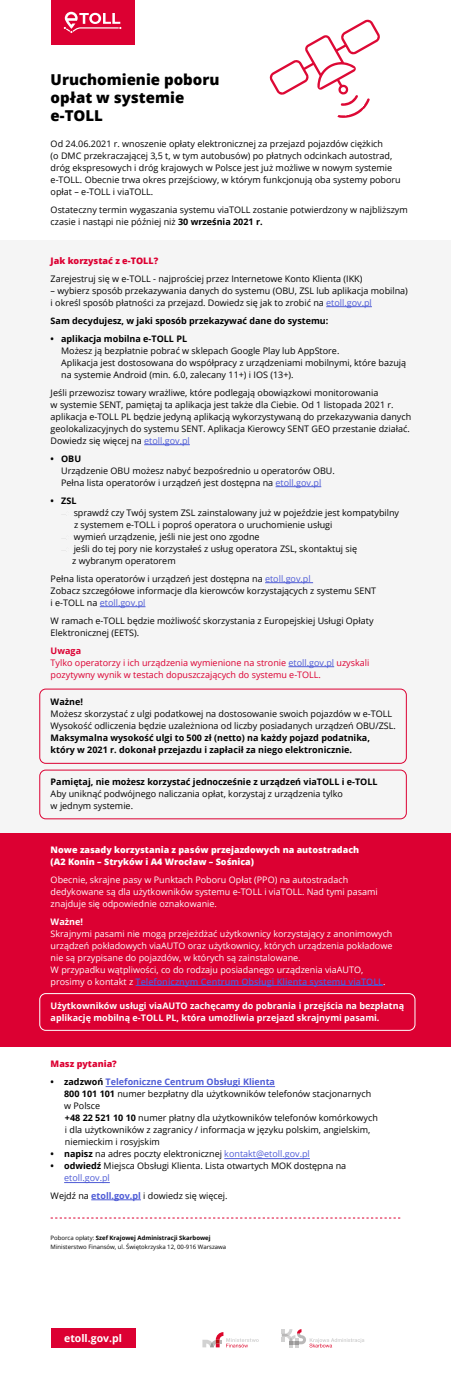
<style>
.page{position:relative;width:451px;height:1378px;background:#fff}
.page>*{position:absolute;margin:0;border:0;box-sizing:border-box;transform-origin:0 0}
.t1{font:800 15px/18px "Open Sans";color:#000}
.t2{font:700 10.43px "Open Sans";color:#fff}
.t3{font:9px/12px "Open Sans";color:#000}
.t4{font:9px/12px "Open Sans";color:#fff}
.t5{font:700 9px/12px "Open Sans";color:#000}
.t6{font:700 9px/12px "Open Sans";color:#fff}
.t7{font:9px/12px "Open Sans";color:#dc0032}
.t8{font:800 9px/12px "Open Sans";color:#fff}
.t9{font:800 9px "Open Sans";color:#dc0032}
.t10{font:6px/9px "Open Sans";color:#000}
.s1{font-weight:700}
.s2{color:#4f5cd6}
.s3{font-weight:600;color:#4f5cd6}
.s4{font-weight:700;color:#4f5cd6}
</style>
<div class="page">
<div style="left:0;top:240px;width:451px;height:659px;background:#f5f5f5"></div>
<div style="left:39px;top:689px;width:367px;height:75px;border:1px solid #dc0032;border-radius:6px"></div>
<div style="left:39px;top:770px;width:367px;height:49px;border:1px solid #dc0032;border-radius:6px"></div>
<div style="left:0;top:833px;width:451px;height:213px;background:#dc0032"></div>
<div style="left:51px;top:0;width:84px;height:45px;background:#dc0032"></div>
<svg style="left:64px;top:12px;width:57px;height:21px"></svg>
<hr style="left:326px;top:306px;width:46px;height:1px;background:#4f5cd6">
<hr style="left:144px;top:444px;width:46px;height:1px;background:#4f5cd6">
<hr style="left:275px;top:486px;width:46px;height:1px;background:#4f5cd6">
<hr style="left:265px;top:582px;width:48px;height:1px;background:#4f5cd6">
<hr style="left:100px;top:606px;width:45px;height:1px;background:#4f5cd6">
<hr style="left:288px;top:666px;width:46px;height:1px;background:#4f5cd6">
<hr style="left:135px;top:985px;width:248px;height:1px;background:#4f5cd6">
<svg style="left:202px;top:1332px;width:57px;height:15px"></svg>
<svg style="left:282px;top:1329px;width:82px;height:18px"></svg>
<div style="left:51px;top:1328px;width:84px;height:20px;background:#dc0032"></div>
<hr style="left:91px;top:1200px;width:50px;height:1px;background:#4f5cd6">
<hr style="left:64px;top:1182px;width:46px;height:1px;background:#4f5cd6">
<hr style="left:224px;top:1158px;width:86px;height:1px;background:#4f5cd6">
<hr style="left:106px;top:1086px;width:169px;height:1px;background:#4f5cd6">
<svg style="left:51px;top:1218px;width:349px;height:1px"></svg>
<svg style="left:269px;top:19px;width:111px;height:99px"></svg>
<div style="left:39px;top:993px;width:376px;height:38px;border:1px solid #fff;border-radius:6px"></div>
<h1 class="t1" style="left:51px;top:70px;width:170px">Uruchomienie poboru opłat w systemie e-TOLL</h1>
<p class="t3" style="left:51px;top:137px;width:351px">Od 24.06.2021 r. wnoszenie opłaty elektronicznej za przejazd pojazdów ciężkich<br>(o DMC przekraczającej 3,5 t, w tym autobusów) po płatnych odcinkach autostrad, dróg ekspresowych i dróg krajowych w Polsce jest już możliwe w nowym systemie e-TOLL. Obecnie trwa okres przejściowy, w którym funkcjonują oba systemy poboru opłat – e-TOLL i viaTOLL.</p>
<p class="t3" style="left:51px;top:203px;width:359px">Ostateczny termin wygaszania systemu viaTOLL zostanie potwierdzony w najbliższym czasie i nastąpi nie później niż <span class="s1">30 września 2021 r.</span></p>
<p class="t9" style="left:51px;top:254px;width:109px">Jak korzystać z e-TOLL?</p>
<p class="t3" style="left:51px;top:273px;width:313px">Zarejestruj się w e-TOLL - najprościej przez Internetowe Konto Klienta (IKK)</p>
<p class="t3" style="left:51px;top:285px;width:359px">– wybierz sposób przekazywania danych do systemu (OBU, ZSL lub aplikacja mobilna) i określ sposób płatności za przejazd. Dowiedz się jak to zrobić na <span class="s2">etoll.gov.pl</span></p>
<p class="t5" style="left:51px;top:315px;width:279px">Sam decydujesz, w jaki sposób przekazywać dane do systemu:</p>
<p class="t5" style="left:51px;top:333px;width:138px">• aplikacja mobilna e-TOLL PL</p>
<p class="t3" style="left:61px;top:344px;width:346px">Możesz ją bezpłatnie pobrać w sklepach Google Play lub AppStore.<br>Aplikacja jest dostosowana do współpracy z urządzeniami mobilnymi, które bazują na systemie Android (min. 6.0, zalecany 11+) i IOS (13+).</p>
<p class="t3" style="left:51px;top:386px;width:362px">Jeśli przewozisz towary wrażliwe, które podlegają obowiązkowi monitorowania<br>w systemie SENT, pamiętaj ta aplikacja jest także dla Ciebie. Od 1 listopada 2021 r. aplikacja e-TOLL PL będzie jedyną aplikacją wykorzystywaną do przekazywania danych geolokalizacyjnych do systemu SENT. Aplikacja Kierowcy SENT GEO przestanie działać.<br>Dowiedz się więcej na <span class="s2">etoll.gov.pl</span></p>
<p class="t5" style="left:51px;top:452px;width:32px">• OBU</p>
<p class="t3" style="left:61px;top:464px;width:275px">Urządzenie OBU możesz nabyć bezpośrednio u operatorów OBU.<br>Pełna lista operatorów i urządzeń jest dostępna na <span class="s2">etoll.gov.pl</span></p>
<p class="t5" style="left:51px;top:494px;width:27px">• ZSL</p>
<p class="t3" style="left:72px;top:507px;width:328px">sprawdź czy Twój system ZSL zainstalowany już w pojeździe jest kompatybilny z systemem e-TOLL i poproś operatora o uruchomienie usługi<br>wymień urządzenie, jeśli nie jest ono zgodne<br>jeśli do tej pory nie korzystałeś z usług operatora ZSL, skontaktuj się<br>z wybranym operatorem</p>
<p class="t3" style="left:51px;top:573px;width:327px">Pełna lista operatorów i urządzeń jest dostępna na <span class="s2">etoll.gov.pl<br></span>Zobacz szczegółowe informacje dla kierowców korzystających z systemu SENT i e-TOLL na <span class="s2">etoll.gov.pl</span></p>
<p class="t3" style="left:51px;top:614px;width:324px">W ramach e-TOLL będzie możliwość skorzystania z Europejskiej Usługi Opłaty<br>Elektronicznej (EETS).</p>
<p class="t7" style="left:51px;top:644px;width:320px"><span class="s1">Uwaga<br></span>Tylko operatorzy i ich urządzenia wymienione na stronie <span class="s2">etoll.gov.pl</span> uzyskali pozytywny wynik w testach dopuszczających do systemu e-TOLL.</p>
<p class="t5" style="left:51px;top:695px;width:34px">Ważne!</p>
<p class="t3" style="left:51px;top:707px;width:347px">Możesz skorzystać z ulgi podatkowej na dostosowanie swoich pojazdów w e-TOLL<br>Wysokość odliczenia będzie uzależniona od liczby posiadanych urządzeń OBU/ZSL.</p>
<p class="t5" style="left:51px;top:731px;width:321px">Maksymalna wysokość ulgi to 500 zł (netto) na każdy pojazd podatnika, który w 2021 r. dokonał przejazdu i zapłacił za niego elektronicznie.</p>
<p class="t5" style="left:51px;top:776px;width:328px">Pamiętaj, nie możesz korzystać jednocześnie z urządzeń viaTOLL i e-TOLL</p>
<p class="t3" style="left:51px;top:788px;width:294px">Aby uniknąć podwójnego naliczania opłat, korzystaj z urządzenia tylko w jednym systemie.</p>
<p class="t8" style="left:51px;top:843px;width:310px">Nowe zasady korzystania z pasów przejazdowych na autostradach (A2 Konin – Stryków i A4 Wrocław – Sośnica)</p>
<p class="t4" style="left:51px;top:873px;width:328px">Obecnie, skrajne pasy w Punktach Poboru Opłat (PPO) na autostradach dedykowane są dla użytkowników systemu e-TOLL i viaTOLL. Nad tymi pasami znajduje się odpowiednie oznakowanie.</p>
<p class="t6" style="left:51px;top:915px;width:34px">Ważne!</p>
<p class="t4" style="left:51px;top:927px;width:343px">Skrajnymi pasami nie mogą przejeżdżać użytkownicy korzystający z anonimowych urządzeń pokładowych viaAUTO oraz użytkownicy, których urządzenia pokładowe nie są przypisane do pojazdów, w których są zainstalowane.<br>W przypadku wątpliwości, co do rodzaju posiadanego urządzenia viaAUTO, prosimy o kontakt z <span class="s3">Telefonicznym Centrum Obsługi Klienta systemu viaTOLL</span>.</p>
<p class="t6" style="left:51px;top:999px;width:355px">Użytkowników usługi viaAUTO zachęcamy do pobrania i przejścia na bezpłatną aplikację mobilną e-TOLL PL, która umożliwia przejazd skrajnymi pasami.</p>
<p class="t9" style="left:51px;top:1057px;width:68px">Masz pytania?</p>
<p class="t3" style="left:64px;top:1076px;width:315px;text-indent:-14px"><span class="s1">• zadzwoń</span> <span class="s4">Telefoniczne Centrum Obsługi Klienta<br></span><span class="s1">800 101 101</span> numer bezpłatny dla użytkowników telefonów stacjonarnych w Polsce<br><span class="s1">+48 22 521 10 10</span> numer płatny dla użytkowników telefonów komórkowych i dla użytkowników z zagranicy / informacja w języku polskim, angielskim, niemieckim i rosyjskim</p>
<p class="t3" style="left:51px;top:1148px;width:261px"><span class="s1">• napisz</span> na adres poczty elektronicznej <span class="s2">kontakt@etoll.gov.pl</span></p>
<p class="t3" style="left:64px;top:1159px;width:283px;line-height:12.3px;text-indent:-14px"><span class="s1">• odwiedź</span> Miejsca Obsługi Klienta. Lista otwartych MOK dostępna na <span class="s2">etoll.gov.pl</span></p>
<p class="t3" style="left:51px;top:1190px;width:178px">Wejdź na <span class="s4">etoll.gov.pl</span> i dowiedz się więcej.</p>
<p class="t10" style="left:51px;top:1233px;width:177px">Poborca opłaty: <span class="s1">Szef Krajowej Administracji Skarbowej<br></span>Ministerstwo Finansów, ul. Świętokrzyska 12, 00-916 Warszawa</p>
<p class="t2" style="left:64px;top:1330px;width:59px">etoll.gov.pl</p>
</div>
